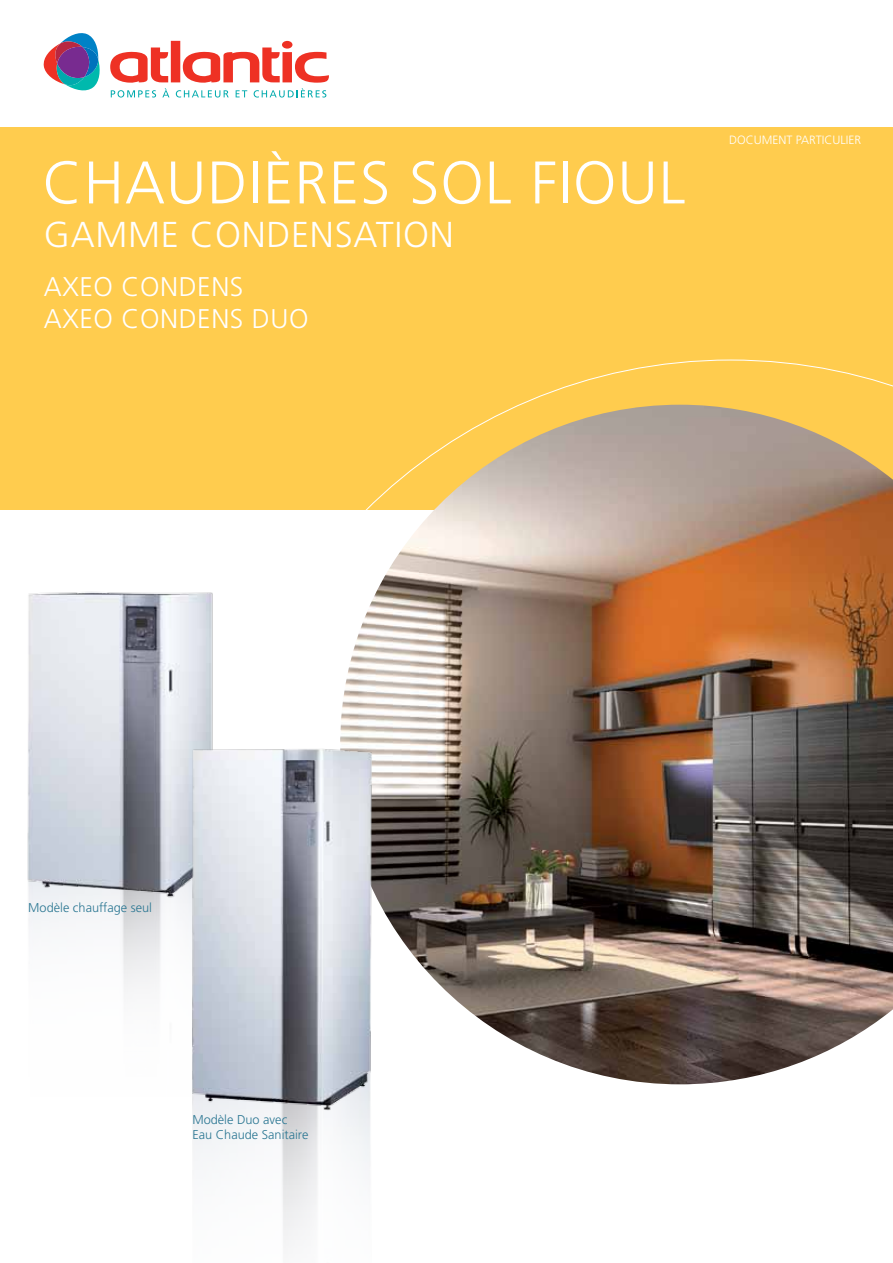
<style>
.page{position:relative;width:893px;height:1263px;background:#fff}
.page>*{position:absolute;margin:0;border:0;box-sizing:border-box;transform-origin:0 0}
.t1{font:300 60px "Frutiger LT Std";letter-spacing:.02em;color:#fff}
.t2{font:300 36px "Frutiger LT Std";letter-spacing:.02em;color:#fff}
.t3{font:300 27px/32.4px "Frutiger LT Std";letter-spacing:.02em;color:#fff}
.t4{font:300 12.75px/15px "Frutiger LT Std";color:#2a7692}
.t5{font:300 12px "Frutiger LT Std";color:#fff}
</style>
<div class="page">
<div style="left:0;top:128px;width:893px;height:382px;background:#ffcc4e"></div>
<img style="left:344px;top:405px;width:549px;height:679px">
<svg style="left:110px;top:41px;width:219px;height:57px"></svg>
<svg style="left:44px;top:33px;width:56px;height:58px"></svg>
<img style="left:29px;top:917px;width:122px;height:75px">
<img style="left:27px;top:592px;width:186px;height:325px">
<img style="left:192px;top:1126px;width:178px;height:122px">
<img style="left:151px;top:691px;width:248px;height:435px">
<h1 class="t1" style="left:43px;top:149px;width:631px">CHAUDIÈRES SOL FIOUL</h1>
<h2 class="t2" style="left:44px;top:214px;width:411px">GAMME CONDENSATION</h2>
<h3 class="t3" style="left:44px;top:271px;width:134px">AXEO CONDENS<br>AXEO CONDENS</h3>
<h3 class="t3" style="left:252px;top:303px;width:54px">DUO</h3>
<p class="t5" style="left:729px;top:133px;width:133px">DOCUMENT PARTICULIER</p>
<p class="t4" style="left:28px;top:900px;width:125px">MODÈLE CHAUFFAGE SEUL</p>
<p class="t4" style="left:192px;top:1112px;width:117px">MODÈLE DUO AVEC<br>EAU CHAUDE SANITAIRE</p>
</div>
